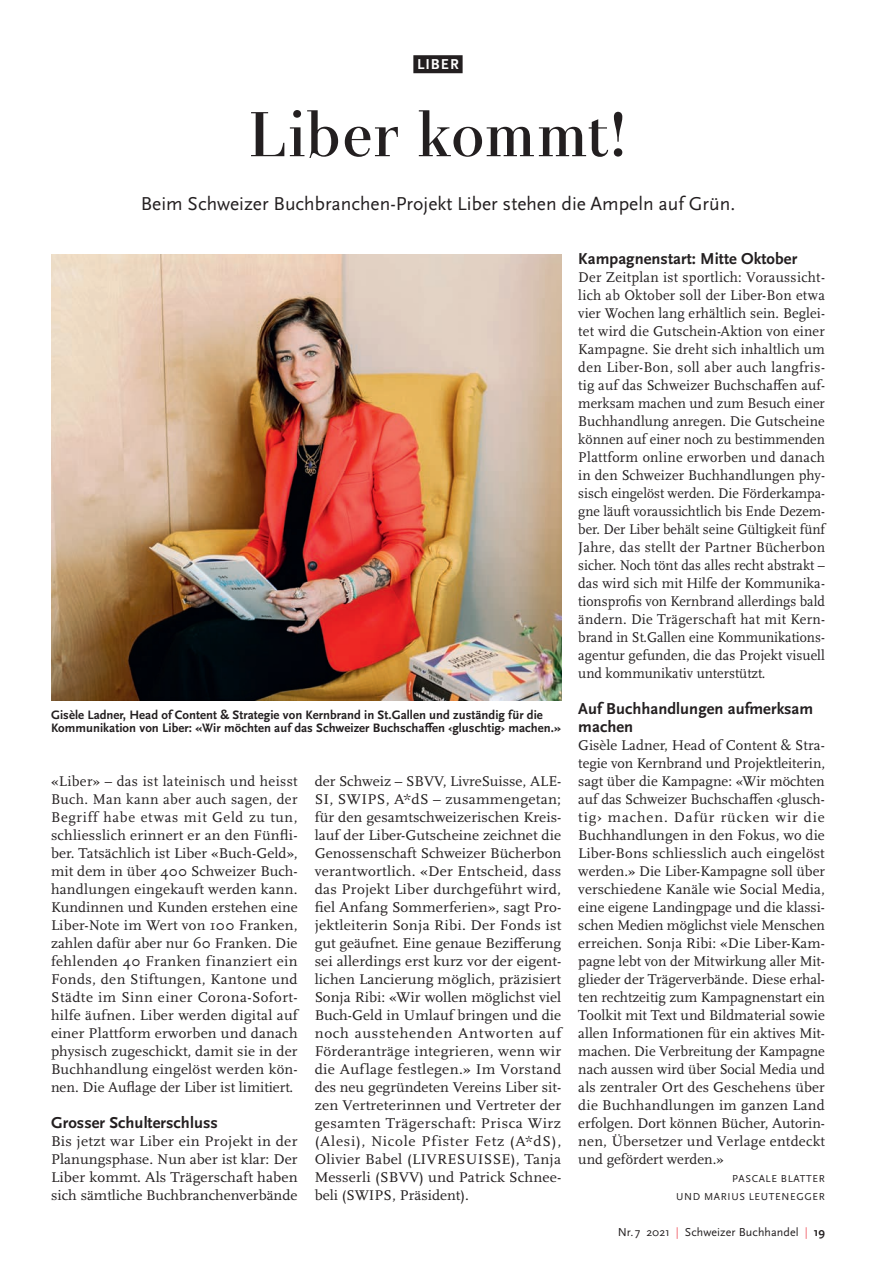
<style>
.page{position:relative;width:893px;height:1263px;background:#fff}
.page>*{position:absolute;margin:0;border:0;box-sizing:border-box;transform-origin:0 0}
.t1{font:500 63px "Narziss Text";letter-spacing:-.01em;color:#231f20}
.t2{font:19.5px "Scala Sans OT";color:#231f20}
.t3{font:700 16.5px/18px "Scala Sans OT";letter-spacing:.005em;color:#231f20}
.t4{font:700 15px "Scala Sans OT";letter-spacing:.065em;color:#fff}
.t5{font:14.7px/18px "Scala OT";color:#231f20;text-align:justify}
.t6{font:14.7px/18px "Scala OT";color:#231f20;text-align:justify;scale:1.05 1}
.t7{font:700 12.75px/13.5px "Scala Sans OT";letter-spacing:.005em;color:#231f20}
.t8{font:12px "Scala Sans OT";letter-spacing:.01em;color:#231f20}
.t9{font:10.5px/18px "Scala Sans OT";letter-spacing:.06em;color:#231f20;text-align:right}
.s1{color:#f1666f}
.s2{font-weight:700}
</style>
<div class="page">
<div style="left:413px;top:55px;width:50px;height:18px;background:#231f20"></div>
<img style="left:51px;top:254px;width:510px;height:447px">
<p class="t4" style="left:417px;top:56px;width:43px">LIBER</p>
<h1 class="t1" style="left:249px;top:99px;width:379px">Liber kommt!</h1>
<h2 class="t2" style="left:141px;top:193px;width:596px">Beim Schweizer Buchbranchen-Projekt Liber stehen die Ampeln auf Grün.</h2>
<p class="t7" style="left:51px;top:708px;width:512px">Gisèle Ladner, Head of Content &amp; Strategie von Kernbrand in St.Gallen und zuständig für die<br>Kommunikation von Liber: «Wir möchten auf das Schweizer Buchschaffen ‹gluschtig› machen.»</p>
<p class="t5" style="left:51px;top:773px;width:248px">«Liber» – das ist lateinisch und heisst Buch. Man kann aber auch sagen, der Begriff habe etwas mit Geld zu tun, schliesslich erinnert er an den Fünfli&shy;ber. Tatsächlich ist Liber «Buch-Geld», mit dem in über 400 Schweizer Buch&shy;handlungen eingekauft werden kann.<br>Kundinnen und Kunden erstehen eine Liber-Note im Wert von 100 Franken, zahlen dafür aber nur 60 Franken. Die fehlenden 40 Franken finanziert ein Fonds, den Stiftungen, Kantone und Städte im Sinn einer Corona-Sofort&shy;hilfe äufnen. Liber werden digital auf einer Plattform erworben und danach physisch zugeschickt, damit sie in der Buchhandlung eingelöst werden kön&shy;nen. Die Auflage der Liber ist limitiert.</p>
<p class="t3" style="left:51px;top:1114px;width:168px">Grosser Schulterschluss</p>
<p class="t6" style="left:51px;top:1133px;width:237px">Bis jetzt war Liber ein Projekt in der Planungsphase. Nun aber ist klar: Der Liber kommt. Als Trägerschaft haben sich sämtliche Buchbranchenverbände</p>
<p class="t5" style="left:315px;top:773px;width:248px">der Schweiz – SBVV, LivreSuisse, ALE-SI, SWIPS, A*dS – zusammengetan; für den gesamtschweizerischen Kreis&shy;lauf der Liber-Gutscheine zeichnet die Genossenschaft Schweizer Bücherbon verantwortlich. «Der Entscheid, dass das Projekt Liber durchgeführt wird, fiel Anfang Sommerferien», sagt Pro&shy;jektleiterin Sonja Ribi. Der Fonds ist gut geäufnet. Eine genaue Bezifferung sei allerdings erst kurz vor der eigent&shy;lichen Lancierung möglich, präzisiert Sonja Ribi: «Wir wollen möglichst viel Buch-Geld in Umlauf bringen und die noch ausstehenden Antworten auf Förderanträge integrieren, wenn wir die Auflage festlegen.» Im Vorstand des neu gegründeten Vereins Liber sit&shy;zen Vertreterinnen und Vertreter der gesamten Trägerschaft: Prisca Wirz (Alesi), Nicole Pfister Fetz (A*dS), Olivier Babel (LIVRESUISSE), Tanja Messerli (SBVV) und Patrick Schnee&shy;beli (SWIPS, Präsident).</p>
<p class="t3" style="left:578px;top:250px;width:220px">Kampagnenstart: Mitte Oktober</p>
<p class="t5" style="left:578px;top:269px;width:248px">Der Zeitplan ist sportlich: Voraussicht&shy;lich ab Oktober soll der Liber-Bon etwa vier Wochen lang erhältlich sein. Beglei&shy;tet wird die Gutschein-Aktion von einer Kampagne. Sie dreht sich inhaltlich um den Liber-Bon, soll aber auch langfris&shy;tig auf das Schweizer Buchschaffen auf&shy;merksam machen und zum Besuch einer Buchhandlung anregen. Die Gutscheine können auf einer noch zu bestimmenden Plattform online erworben und danach in den Schweizer Buchhandlungen phy&shy;sisch eingelöst werden. Die Förderkampa&shy;gne läuft voraussichtlich bis Ende Dezem&shy;ber. Der Liber behält seine Gültigkeit fünf Jahre, das stellt der Partner Bücherbon sicher. Noch tönt das alles recht abstrakt – das wird sich mit Hilfe der Kommunika&shy;tionsprofis von Kernbrand allerdings bald ändern. Die Trägerschaft hat mit Kern&shy;brand in St.Gallen eine Kommunikations&shy;agentur gefunden, die das Projekt visuell und kommunikativ unterstützt.</p>
<p class="t3" style="left:578px;top:700px;width:236px">Auf Buchhandlungen aufmerksam machen</p>
<p class="t5" style="left:578px;top:737px;width:248px">Gisèle Ladner, Head of Content &amp; Stra&shy;tegie von Kernbrand und Projektleiterin, sagt über die Kampagne: «Wir möchten auf das Schweizer Buchschaffen ‹glusch&shy;tig› machen. Dafür rücken wir die Buchhandlungen in den Fokus, wo die Liber-Bons schliesslich auch eingelöst werden.» Die Liber-Kampagne soll über verschiedene Kanäle wie Social Media, eine eigene Landingpage und die klassi&shy;schen Medien möglichst viele Menschen erreichen. Sonja Ribi: «Die Liber-Kam&shy;pagne lebt von der Mitwirkung aller Mit&shy;glieder der Trägerverbände. Diese erhal&shy;ten rechtzeitig zum Kampagnenstart ein Toolkit mit Text und Bildmaterial sowie allen Informationen für ein aktives Mit&shy;machen. Die Verbreitung der Kampagne nach aussen wird über Social Media und als zentraler Ort des Geschehens über die Buchhandlungen im ganzen Land erfolgen. Dort können Bücher, Autorin&shy;nen, Übersetzer und Verlage entdeckt und gefördert werden.»</p>
<p class="t9" style="left:676px;top:1170px;width:150px">PASCALE BLATTER<br>UND MARIUS LEUTENEGGER</p>
<p class="t8" style="left:618px;top:1226px;width:209px">Nr. 7 2021 <span class="s1">|</span> Schweizer Buchhandel <span class="s1">|</span> <span class="s2">19</span></p>
</div>
